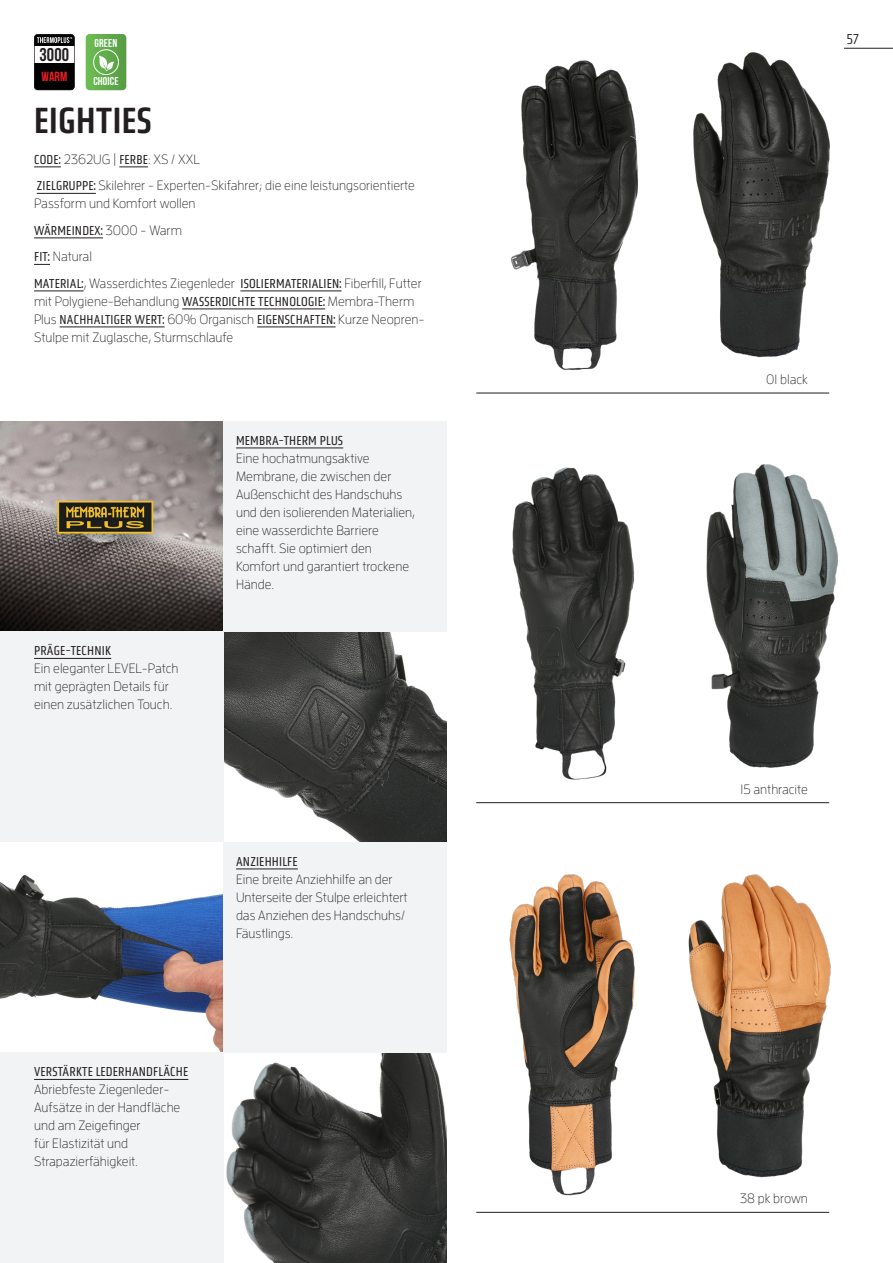
<style>
.page{position:relative;width:893px;height:1263px;background:#fff}
.page>*{position:absolute;margin:0;border:0;box-sizing:border-box;transform-origin:0 0}
.t1{font:37.5px "Obvia Condensed";letter-spacing:.015em;color:#231f20}
.t2{font:700 18.45px "Bebas Neue";color:#231f20}
.pages{font:300 15px "Obvia Condensed";color:#231f20}
.glove_tech{font:300 13.5px/18px "Enzo OT";color:#231f20}
.glove_description{font:300 13.5px/18px "Enzo OT";color:#231f20}
.code{font:300 13.5px "Enzo OT";color:#231f20}
.glove_description-2{font:13.5px "Obvia Condensed";letter-spacing:.015em;color:#231f20}
.t3{font:700 13.2px "Bebas Neue";color:#ee1d23}
.t4{font:700 11.4px "Bebas Neue";letter-spacing:.01em;color:#fff}
.s1{font-family:"Obvia Condensed";font-weight:400}
.s2{font-family:"Enzo OT";font-weight:300}
</style>
<div class="page">
<img style="left:510px;top:47px;width:346px;height:323px">
<img style="left:512px;top:464px;width:326px;height:316px">
<img style="left:509px;top:874px;width:322px;height:322px">
<img style="left:0;top:874px;width:223px;height:178px">
<img style="left:0;top:421px;width:223px;height:210px">
<img style="left:223px;top:631px;width:223px;height:211px">
<img style="left:223px;top:1052px;width:223px;height:211px">
<svg style="left:86px;top:34px;width:40px;height:56px"></svg>
<svg style="left:34px;top:34px;width:41px;height:56px"></svg>
<hr style="left:844px;top:48px;width:49px;height:1px;background:#231f20">
<svg style="left:34px;top:166px;width:27px;height:1px"></svg>
<svg style="left:119px;top:166px;width:29px;height:1px"></svg>
<hr style="left:37px;top:193px;width:59px;height:1px;background:#231f20">
<hr style="left:34px;top:237px;width:69px;height:1px;background:#231f20">
<svg style="left:34px;top:264px;width:16px;height:1px"></svg>
<hr style="left:34px;top:290px;width:50px;height:1px;background:#231f20">
<hr style="left:240px;top:290px;width:102px;height:1px;background:#231f20">
<hr style="left:182px;top:308px;width:143px;height:1px;background:#231f20">
<hr style="left:60px;top:326px;width:105px;height:1px;background:#231f20">
<hr style="left:257px;top:326px;width:79px;height:1px;background:#231f20">
<hr style="left:476px;top:393px;width:353px;height:1px;background:#231f20">
<hr style="left:476px;top:802px;width:353px;height:1px;background:#231f20">
<hr style="left:476px;top:1212px;width:353px;height:1px;background:#231f20">
<div style="left:0;top:631px;width:223px;height:211px;background:#f2f3f4"></div>
<hr style="left:34px;top:658px;width:77px;height:1px;background:#231f20">
<div style="left:0;top:1052px;width:223px;height:211px;background:#f2f3f4"></div>
<hr style="left:34px;top:1079px;width:154px;height:1px;background:#231f20">
<div style="left:223px;top:842px;width:223px;height:210px;background:#f2f3f4"></div>
<hr style="left:236px;top:868px;width:62px;height:1px;background:#231f20">
<div style="left:223px;top:421px;width:223px;height:210px;background:#f2f3f4"></div>
<hr style="left:236px;top:447px;width:107px;height:1px;background:#231f20">
<p class="t2" style="left:39px;top:45px;width:31px">3000</p>
<p class="t4" style="left:95px;top:37px;width:24px">GREEN</p>
<p class="t3" style="left:41px;top:70px;width:27px">WARM</p>
<p class="t4" style="left:93px;top:75px;width:27px">CHOICE</p>
<p class="t1" style="left:34px;top:98px;width:119px">EIGHTIES</p>
<p class="glove_description" style="left:34px;top:150px;width:167px"><span class="s1">CODE:</span> 2362UG | <span class="s1">FERBE</span>: XS / XXL</p>
<p class="glove_description" style="left:34px;top:176px;width:382px"><span class="s1">ZIELGRUPPE:</span> Skilehrer - Experten-Skifahrer; die eine leistungsorientierte<br>Passform und Komfort wollen</p>
<p class="glove_description-2" style="left:34px;top:223px;width:149px">WÄRMEINDEX: <span class="s2">3000 - Warm</span></p>
<p class="glove_description" style="left:34px;top:247px;width:59px"><span class="s1">FIT:</span> Natural</p>
<p class="glove_description" style="left:34px;top:274px;width:392px"><span class="s1">MATERIAL:</span>, Wasserdichtes Ziegenleder <span class="s1">ISOLIERMATERIALIEN:</span> Fiberfill, Futter mit Polygiene-Behandlung <span class="s1">WASSERDICHTE TECHNOLOGIE:</span> Membra-Therm Plus <span class="s1">NACHHALTIGER WERT:</span> 60% Organisch <span class="s1">EIGENSCHAFTEN:</span> Kurze Neopren-Stulpe mit Zuglasche, Sturmschlaufe</p>
<p class="glove_tech" style="left:34px;top:641px;width:146px"><span class="s1">PRÄGE-TECHNIK<br></span>Ein eleganter LEVEL-Patch mit geprägten Details für einen zusätzlichen Touch.</p>
<p class="glove_tech" style="left:236px;top:431px;width:180px"><span class="s1">MEMBRA-THERM PLUS<br></span>Eine hochatmungsaktive<br>Membrane, die zwischen der<br>Außenschicht des Handschuhs und den isolierenden Materialien, eine wasserdichte Barriere schafft. Sie optimiert den<br>Komfort und garantiert trockene<br>Hände.</p>
<p class="glove_tech" style="left:236px;top:852px;width:173px"><span class="s1">ANZIEHHILFE<br></span>Eine breite Anziehhilfe an der<br>Unterseite der Stulpe erleichtert das Anziehen des Handschuhs/<br>Fäustlings.</p>
<p class="glove_tech" style="left:34px;top:1062px;width:156px"><span class="s1">VERSTÄRKTE LEDERHANDFLÄCHE<br></span>Abriebfeste Ziegenleder-<br>Aufsätze in der Handfläche und am Zeigefinger<br>für Elastizität und<br>Strapazierfähigkeit.</p>
<p class="pages" style="left:847px;top:30px;width:14px">57</p>
<p class="code" style="left:766px;top:371px;width:43px">01 black</p>
<p class="code" style="left:740px;top:781px;width:69px">15 anthracite</p>
<p class="code" style="left:740px;top:1191px;width:70px">38 pk brown</p>
</div>
